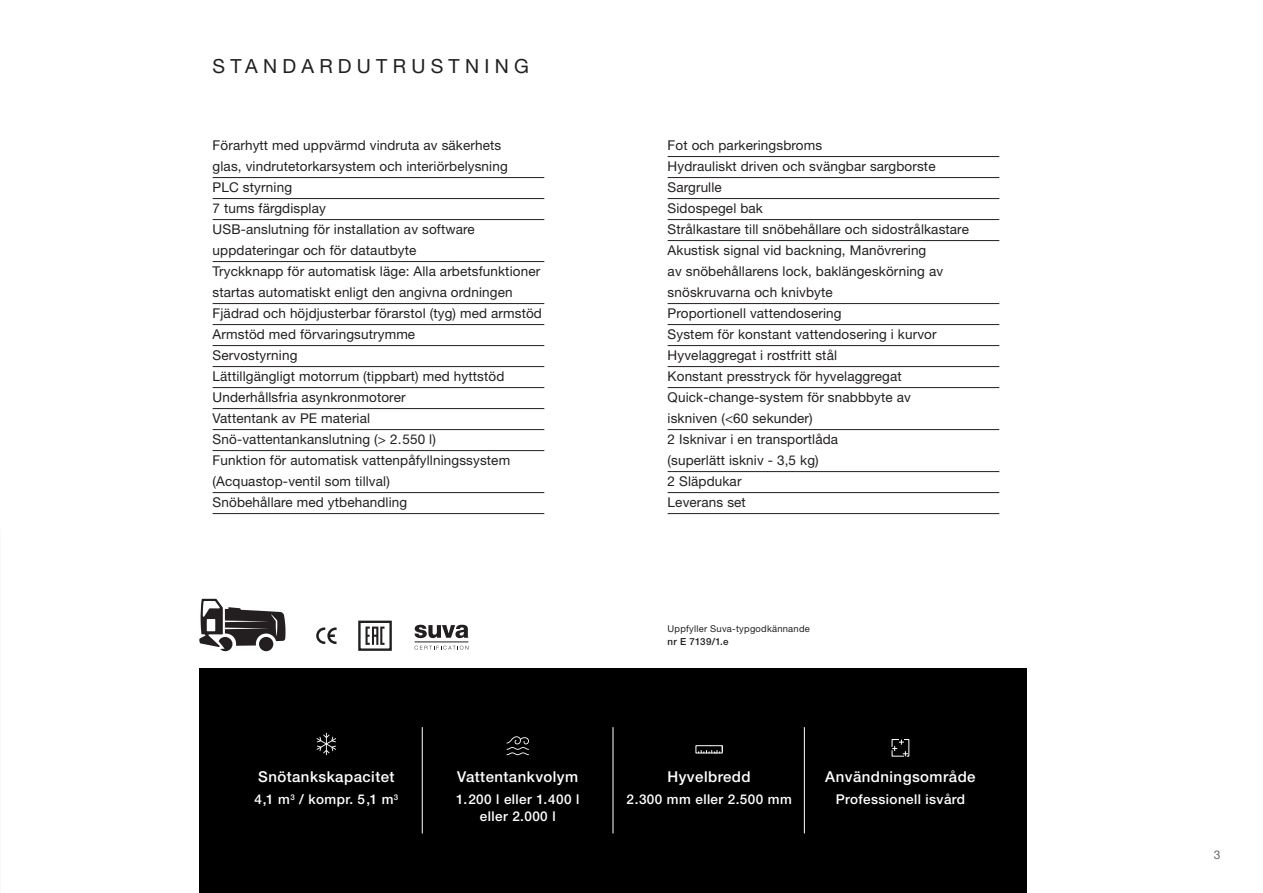
<style>
.page{position:relative;width:1263px;height:893px;background:#fff}
.page>*{position:absolute;margin:0;border:0;box-sizing:border-box;transform-origin:0 0}
.t1{font:19.5px "Helvetica Neue LT Std";letter-spacing:.27em;color:#231f20}
.t2{font:500 15px "Helvetica Neue LT Std";letter-spacing:.03em;color:#fff}
.t3{font:13.5px/21px "Helvetica Neue LT Std";letter-spacing:.01em;color:#231f20}
.t4{font:500 13.5px/16.5px "Helvetica Neue LT Std";letter-spacing:.03em;color:#fff;text-align:center}
.t5{font:12px "Helvetica Neue LT Std";color:#64686f}
.t6{font:500 9.75px "Helvetica Neue LT Std";letter-spacing:.035em;color:#231f20}
.t7{font:9.3px "Helvetica Neue LT Std";letter-spacing:.025em;color:#231f20}
</style>
<div class="page">
<div style="left:200px;top:669px;width:827px;height:224px;background:#000001"></div>
<hr style="left:422px;top:727px;width:1px;height:106px;background:#fff">
<hr style="left:612px;top:727px;width:1px;height:106px;background:#fff">
<hr style="left:804px;top:727px;width:1px;height:106px;background:#fff">
<svg style="left:317px;top:733px;width:19px;height:22px"></svg>
<svg style="left:506px;top:736px;width:23px;height:19px"></svg>
<svg style="left:891px;top:739px;width:19px;height:18px"></svg>
<svg style="left:695px;top:745px;width:28px;height:9px"></svg>
<svg style="left:199px;top:599px;width:87px;height:52px"></svg>
<svg style="left:316px;top:627px;width:21px;height:17px"></svg>
<svg style="left:365px;top:627px;width:19px;height:18px"></svg>
<div style="left:358px;top:621px;width:34px;height:30px;border:2px solid #231f20"></div>
<hr style="left:415px;top:642px;width:53px;height:1px;background:#231f20">
<svg style="left:415px;top:646px;width:53px;height:4px"></svg>
<svg style="left:414px;top:625px;width:54px;height:13px"></svg>
<hr style="left:213px;top:177px;width:331px;height:1px;background:#231f20">
<hr style="left:213px;top:198px;width:331px;height:1px;background:#231f20">
<hr style="left:213px;top:219px;width:331px;height:1px;background:#231f20">
<hr style="left:213px;top:261px;width:331px;height:1px;background:#231f20">
<hr style="left:213px;top:303px;width:331px;height:1px;background:#231f20">
<hr style="left:213px;top:324px;width:331px;height:1px;background:#231f20">
<hr style="left:213px;top:345px;width:331px;height:1px;background:#231f20">
<hr style="left:213px;top:366px;width:331px;height:1px;background:#231f20">
<hr style="left:213px;top:387px;width:331px;height:1px;background:#231f20">
<hr style="left:213px;top:408px;width:331px;height:1px;background:#231f20">
<hr style="left:213px;top:429px;width:331px;height:1px;background:#231f20">
<hr style="left:213px;top:450px;width:331px;height:1px;background:#231f20">
<hr style="left:213px;top:492px;width:331px;height:1px;background:#231f20">
<hr style="left:213px;top:513px;width:331px;height:1px;background:#231f20">
<hr style="left:668px;top:156px;width:331px;height:1px;background:#231f20">
<hr style="left:668px;top:177px;width:331px;height:1px;background:#231f20">
<hr style="left:668px;top:198px;width:331px;height:1px;background:#231f20">
<hr style="left:668px;top:219px;width:331px;height:1px;background:#231f20">
<hr style="left:668px;top:240px;width:331px;height:1px;background:#231f20">
<hr style="left:668px;top:303px;width:331px;height:1px;background:#231f20">
<hr style="left:668px;top:324px;width:331px;height:1px;background:#231f20">
<hr style="left:668px;top:345px;width:331px;height:1px;background:#231f20">
<hr style="left:668px;top:366px;width:331px;height:1px;background:#231f20">
<hr style="left:668px;top:387px;width:331px;height:1px;background:#231f20">
<hr style="left:668px;top:429px;width:331px;height:1px;background:#231f20">
<hr style="left:668px;top:471px;width:331px;height:1px;background:#231f20">
<hr style="left:668px;top:492px;width:331px;height:1px;background:#231f20">
<hr style="left:668px;top:513px;width:331px;height:1px;background:#231f20">
<h1 class="t1" style="left:213px;top:54px;width:318px">STANDARDUTRUSTNING</h1>
<p class="t3" style="left:213px;top:134px;width:331px">Förarhytt med uppvärmd vindruta av säkerhets<br>glas, vindrutetorkarsystem och interiörbelysning<br>PLC styrning<br>7 tums färgdisplay<br>USB-anslutning för installation av software uppdateringar och för datautbyte<br>Tryckknapp för automatisk läge: Alla arbetsfunktioner startas automatiskt enligt den angivna ordningen Fjädrad och höjdjusterbar förarstol (tyg) med armstöd Armstöd med förvaringsutrymme<br>Servostyrning<br>Lättillgängligt motorrum (tippbart) med hyttstöd Underhållsfria asynkronmotorer<br>Vattentank av PE material<br>Snö-vattentankanslutning (&gt; 2.550 l)<br>Funktion för automatisk vattenpåfyllningssystem (Acquastop-ventil som tillval)<br>Snöbehållare med ytbehandling</p>
<p class="t3" style="left:668px;top:134px;width:303px">Fot och parkeringsbroms<br>Hydrauliskt driven och svängbar sargborste<br>Sargrulle<br>Sidospegel bak<br>Strålkastare till snöbehållare och sidostrålkastare<br>Akustisk signal vid backning, Manövrering<br>av snöbehållarens lock, baklängeskörning av snöskruvarna och knivbyte<br>Proportionell vattendosering<br>System för konstant vattendosering i kurvor<br>Hyvelaggregat i rostfritt stål<br>Konstant presstryck för hyvelaggregat<br>Quick-change-system för snabbbyte av<br>iskniven (&lt;60 sekunder)<br>2 Isknivar i en transportlåda<br>(superlätt iskniv - 3,5 kg)<br>2 Släpdukar<br>Leverans set</p>
<p class="t2" style="left:258px;top:767px;width:138px">Snötankskapacitet</p>
<p class="t4" style="left:254px;top:791px;width:145px">4,1 m<sup>3</sup> / kompr. 5,1 m<sup>3</sup></p>
<p class="t7" style="left:668px;top:623px;width:144px">Uppfyller Suva-typgodkännande</p>
<p class="t6" style="left:668px;top:636px;width:63px">nr E 7139/1.e</p>
<p class="t2" style="left:457px;top:767px;width:123px">Vattentankvolym</p>
<p class="t4" style="left:456px;top:791px;width:125px">1.200 l eller 1.400 l eller 2.000 l</p>
<p class="t2" style="left:667px;top:767px;width:85px">Hyvelbredd</p>
<p class="t4" style="left:626px;top:791px;width:167px">2.300 mm eller 2.500 mm</p>
<p class="t2" style="left:825px;top:767px;width:152px">Användningsområde</p>
<p class="t4" style="left:836px;top:791px;width:131px">Professionell isvård</p>
<p class="t5" style="left:1214px;top:847px;width:8px">3</p>
</div>
